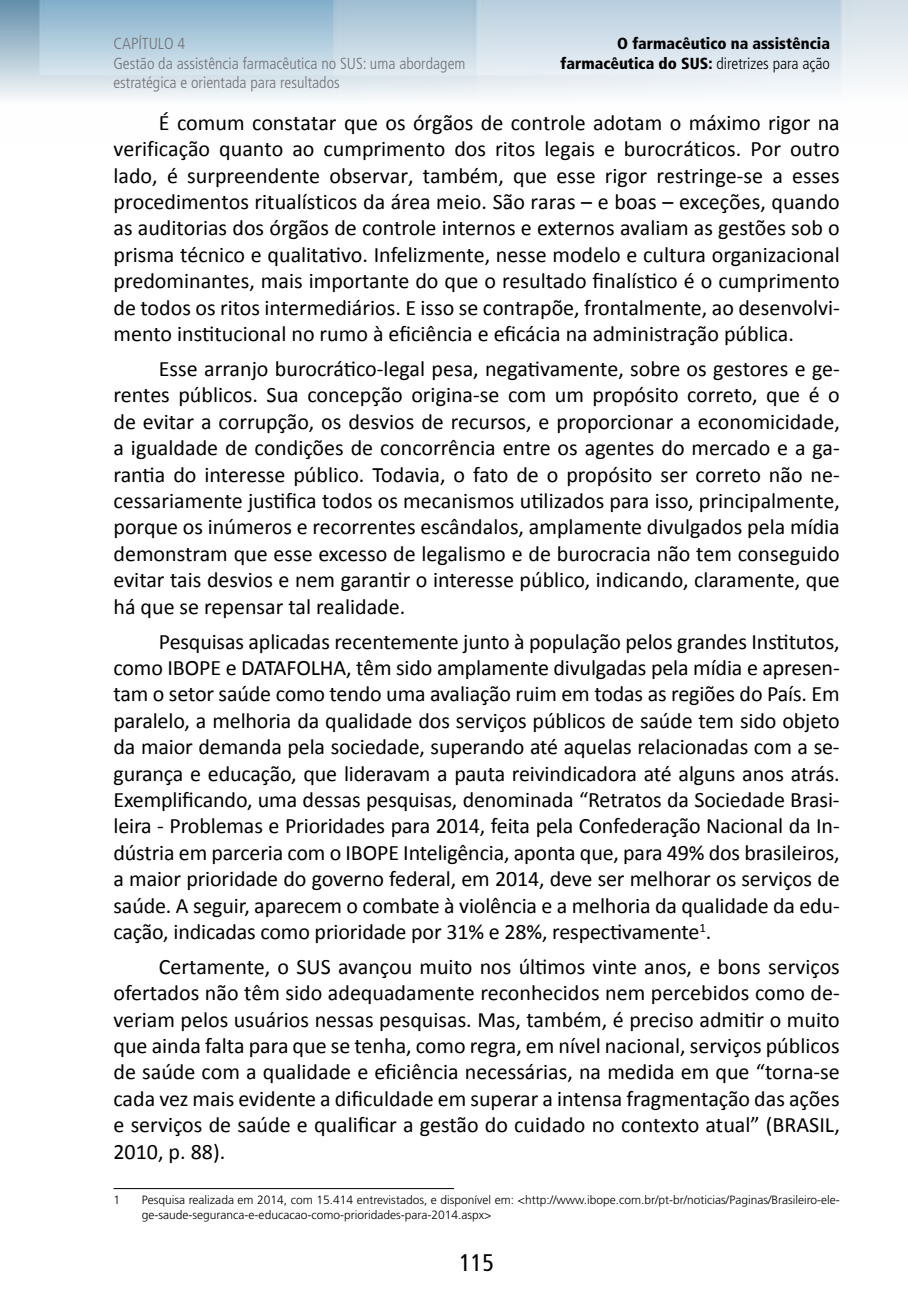
<style>
.page{position:relative;width:908px;height:1304px;background:#fff}
.page>*{position:absolute;margin:0;border:0;box-sizing:border-box;transform-origin:0 0}
.t1{font:condensed 24px "Frutiger";color:#000}
.t2{font:22px/26.4px "Calibri";color:#000;text-align:justify}
.t3{font:300 condensed 16px/19.2px "Frutiger";color:#727277}
.t4{font:900 condensed 16px/19.2px "Frutiger";color:#000;text-align:right}
.t5{font:300 12px/14.4px "Frutiger";color:#000}
.s1{font-weight:300}
</style>
<div class="page">
<img style="left:0;top:0;width:907px;height:99px">
<hr style="left:113px;top:1188px;width:341px;height:1px;background:#000">
<p class="t3" style="left:113px;top:35px;width:353px">CAPÍTULO 4<br>Gestão da assistência farmacêutica no SUS: uma abordagem estratégica e orientada para resultados</p>
<p class="t4" style="left:560px;top:34px;width:271px">O farmacêutico na assistência farmacêutica do SUS: <span class="s1">diretrizes para ação</span></p>
<p class="t2" style="left:113px;top:109px;width:727px;text-indent:45px">É comum constatar que os órgãos de controle adotam o máximo rigor na verificação quanto ao cumprimento dos ritos legais e burocráticos. Por outro lado, é surpreendente observar, também, que esse rigor restringe-se a esses procedimentos ritualísticos da área meio. São raras – e boas – exceções, quando as auditorias dos órgãos de controle internos e externos avaliam as gestões sob o prisma técnico e qualitativo. Infelizmente, nesse modelo e cultura organizacional predominantes, mais importante do que o resultado finalístico é o cumprimento de todos os ritos intermediários. E isso se contrapõe, frontalmente, ao desenvolvi&shy;mento institucional no rumo à eficiência e eficácia na administração pública.</p>
<p class="t2" style="left:113px;top:355px;width:727px;text-indent:45px">Esse arranjo burocrático-legal pesa, negativamente, sobre os gestores e ge&shy;rentes públicos. Sua concepção origina-se com um propósito correto, que é o de evitar a corrupção, os desvios de recursos, e proporcionar a economicidade, a igualdade de condições de concorrência entre os agentes do mercado e a ga&shy;rantia do interesse público. Todavia, o fato de o propósito ser correto não ne&shy;cessariamente justifica todos os mecanismos utilizados para isso, principalmente, porque os inúmeros e recorrentes escândalos, amplamente divulgados pela mídia demonstram que esse excesso de legalismo e de burocracia não tem conseguido evitar tais desvios e nem garantir o interesse público, indicando, claramente, que há que se repensar tal realidade.</p>
<p class="t2" style="left:113px;top:627px;width:727px;text-indent:45px">Pesquisas aplicadas recentemente junto à população pelos grandes Institutos, como IBOPE e DATAFOLHA, têm sido amplamente divulgadas pela mídia e apresen&shy;tam o setor saúde como tendo uma avaliação ruim em todas as regiões do País. Em paralelo, a melhoria da qualidade dos serviços públicos de saúde tem sido objeto da maior demanda pela sociedade, superando até aquelas relacionadas com a se&shy;gurança e educação, que lideravam a pauta reivindicadora até alguns anos atrás.<br>Exemplificando, uma dessas pesquisas, denominada “Retratos da Sociedade Brasi&shy;leira - Problemas e Prioridades para 2014, feita pela Confederação Nacional da In&shy;dústria em parceria com o IBOPE Inteligência, aponta que, para 49% dos brasileiros, a maior prioridade do governo federal, em 2014, deve ser melhorar os serviços de saúde. A seguir, aparecem o combate à violência e a melhoria da qualidade da edu&shy;cação, indicadas como prioridade por 31% e 28%, respectivamente<sup>1</sup>.</p>
<p class="t2" style="left:113px;top:953px;width:727px;text-indent:45px">Certamente, o SUS avançou muito nos últimos vinte anos, e bons serviços ofertados não têm sido adequadamente reconhecidos nem percebidos como de&shy;veriam pelos usuários nessas pesquisas. Mas, também, é preciso admitir o muito que ainda falta para que se tenha, como regra, em nível nacional, serviços públicos de saúde com a qualidade e eficiência necessárias, na medida em que “torna-se cada vez mais evidente a dificuldade em superar a intensa fragmentação das ações e serviços de saúde e qualificar a gestão do cuidado no contexto atual” (BRASIL, 2010, p. 88).</p>
<p class="t5" style="left:113px;top:1193px;width:8px">1</p>
<p class="t5" style="left:142px;top:1193px;width:699px">Pesquisa realizada em 2014, com 15.414 entrevistados, e disponível em: &lt;http://www.ibope.com.br/pt-br/noticias/Paginas/Brasileiro-ele&shy;ge-saude-seguranca-e-educacao-como-prioridades-para-2014.aspx&gt;</p>
<p class="t1" style="left:459px;top:1249px;width:36px">115</p>
</div>
